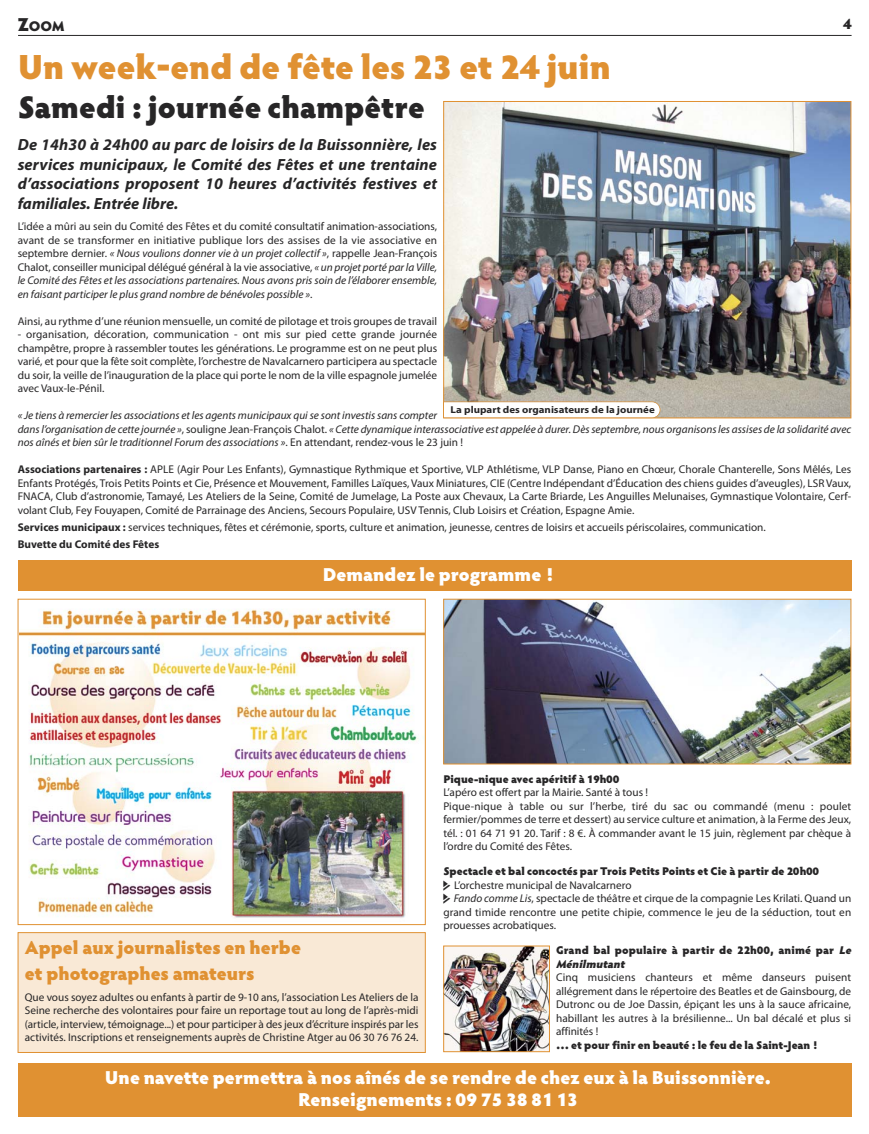
<style>
.page{position:relative;width:869px;height:1134px;background:#fff}
.page>*{position:absolute;margin:0;border:0;box-sizing:border-box;transform-origin:0 0}
.t1{font:900 35px "Hypatia Sans Pro";color:#e09132}
.t2{font:900 31.25px "Hypatia Sans Pro";color:#272627}
.t3{font:900 18.75px/22.5px "Hypatia Sans Pro";color:#fff;text-align:center}
.t4{font:900 18.75px/26px "Hypatia Sans Pro";color:#e09132}
.t5{font:italic 700 16.25px/19.5px "Myriad Pro";letter-spacing:.01em;color:#272627;text-align:justify}
.t6{font:900 15px "Hypatia Sans Pro";color:#272627}
.t7{font:900 14px "Hypatia Sans Pro";color:#272627}
.t8{font:11.25px/13.5px "Myriad Pro";color:#272627;text-align:justify}
.t9{font:italic 11.25px/13.5px "Myriad Pro";color:#272627}
.t10{font:900 11.25px/13.6px "Hypatia Sans Pro";color:#272627}
.t11{font:700 10px "Myriad Pro";color:#272627;scale:1.09 1}
.s1{font-size:18.75px}
.s2{font-style:italic}
.s3{font-style:normal}
.s4{font-weight:700}
.s5{font-family:"Pointers"}
</style>
<div class="page">
<hr style="left:18px;top:35px;width:833px;height:1px;background:#272627">
<img style="left:445px;top:103px;width:403px;height:313px">
<img style="left:445px;top:601px;width:403px;height:161px">
<div style="left:443px;top:599px;width:407px;height:165px;border:1px solid #e09132"></div>
<img style="left:20px;top:609px;width:403px;height:309px">
<div style="left:18px;top:1063px;width:832px;height:53px;background:#e09132"></div>
<div style="left:18px;top:560px;width:832px;height:30px;background:#e09132"></div>
<div style="left:18px;top:933px;width:407px;height:119px;background:#f9e9d6"></div>
<div style="left:18px;top:932px;width:407px;height:121px;border:1px solid #e09132"></div>
<img style="left:445px;top:948px;width:102px;height:102px">
<div style="left:443px;top:946px;width:106px;height:106px;border:1px solid #e09132"></div>
<svg style="left:444px;top:401px;width:216px;height:17px"></svg>
<p class="t7" style="left:18px;top:21px;width:48px"><span class="s1">Z</span>OOM</p>
<h3 class="t6" style="left:842px;top:18px;width:10px">4</h3>
<h1 class="t1" style="left:18px;top:53px;width:594px">Un week-end de fête les 23 et 24 juin</h1>
<h2 class="t2" style="left:18px;top:95px;width:408px">Samedi : journée champêtre</h2>
<h3 class="t5" style="left:18px;top:135px;width:420px">De 14h30 à 24h00 au parc de loisirs de la Buissonnière, les services municipaux, le Comité des Fêtes et une trentaine d’associations proposent 10 heures d’activités festives et familiales. Entrée libre.</h3>
<p class="t8" style="left:18px;top:221px;width:420px">L’idée a mûri au sein du Comité des Fêtes et du comité consultatif animation-associations, avant de se transformer en initiative publique lors des assises de la vie associative en septembre dernier. <span class="s2">« Nous voulions donner vie à un projet collectif »</span>, rappelle Jean-François Chalot, conseiller municipal délégué général à la vie associative, <span class="s2">« un projet porté par la Ville, le Comité des Fêtes et les associations partenaires. Nous avons pris soin de l’élaborer ensemble, en faisant participer le plus grand nombre de bénévoles possible »</span>.</p>
<p class="t8" style="left:18px;top:315px;width:420px">Ainsi, au rythme d’une réunion mensuelle, un comité de pilotage et trois groupes de travail</p>
<p class="t8" style="left:18px;top:329px;width:421px">- organisation, décoration, communication - ont mis sur pied cette grande journée champêtre, propre à rassembler toutes les générations. Le programme est on ne peut plus varié, et pour que la fête soit complète, l’orchestre de Navalcarnero participera au spectacle du soir, la veille de l’inauguration de la place qui porte le nom de la ville espagnole jumelée avec Vaux-le-Pénil.</p>
<p class="t9" style="left:18px;top:410px;width:834px">« Je tiens à remercier les associations et les agents municipaux qui se sont investis sans compter<br>dans l’organisation de cette journée »<span class="s3">, souligne Jean-François Chalot.</span> « Cette dynamique interassociative est appelée à durer. Dès septembre, nous organisons les assises de la solidarité avec nos aînés et bien sûr le traditionnel Forum des associations »<span class="s3">. En attendant, rendez-vous le 23 juin !</span></p>
<p class="t8" style="left:18px;top:464px;width:834px"><span class="s4">Associations partenaires :</span> APLE (Agir Pour Les Enfants), Gymnastique Rythmique et Sportive, VLP Athlétisme, VLP Danse, Piano en Chœur, Chorale Chanterelle, Sons Mêlés, Les Enfants Protégés, Trois Petits Points et Cie, Présence et Mouvement, Familles Laïques, Vaux Miniatures, CIE (Centre Indépendant d’Éducation des chiens guides d’aveugles), LSR Vaux, FNACA, Club d’astronomie, Tamayé, Les Ateliers de la Seine, Comité de Jumelage, La Poste aux Chevaux, La Carte Briarde, Les Anguilles Melunaises, Gymnastique Volontaire, Cerf&shy;volant Club, Fey Fouyapen, Comité de Parrainage des Anciens, Secours Populaire, USV Tennis, Club Loisirs et Création, Espagne Amie.</p>
<p class="t8" style="left:18px;top:520px;width:749px;line-height:17px"><span class="s4">Services municipaux :</span> services techniques, fêtes et cérémonie, sports, culture et animation, jeunesse, centres de loisirs et accueils périscolaires, communication.<br><span class="s4">Buvette du Comité des Fêtes</span></p>
<p class="t11" style="left:450px;top:406px;width:189px">La plupart des organisateurs de la journée</p>
<h3 class="t3" style="left:322px;top:565px;width:232px">Demandez le programme !</h3>
<h3 class="t4" style="left:25px;top:936px;width:277px">Appel aux journalistes en herbe et photographes amateurs</h3>
<p class="t8" style="left:25px;top:991px;width:395px">Que vous soyez adultes ou enfants à partir de 9-10 ans, l’association Les Ateliers de la Seine recherche des volontaires pour faire un reportage tout au long de l’après-midi (article, interview, témoignage...) et pour participer à des jeux d’écriture inspirés par les activités. Inscriptions et renseignements auprès de Christine Atger au 06 30 76 76 24.</p>
<p class="t10" style="left:443px;top:773px;width:177px">Pique-nique avec apéritif à 19h00</p>
<p class="t8" style="left:443px;top:787px;width:409px;text-align:left">L’apéro est offert par la Mairie. Santé à tous !<br>Pique-nique à table ou sur l’herbe, tiré du sac ou commandé (menu : poulet fermier/pommes de terre et dessert) au service culture et animation, à la Ferme des Jeux, tél. : 01 64 71 91 20. Tarif : 8 €. À commander avant le 15 juin, règlement par chèque à l’ordre du Comité des Fêtes.</p>
<p class="t10" style="left:443px;top:866px;width:377px">Spectacle et bal concoctés par Trois Petits Points et Cie à partir de 20h00</p>
<p class="t8" style="left:443px;top:879px;width:409px;text-align:left"><span class="s5">j</span> L’orchestre municipal de Navalcarnero<br><span class="s5">j</span> <span class="s2">Fando comme Lis</span>, spectacle de théâtre et cirque de la compagnie Les Krilati. Quand un grand timide rencontre une petite chipie, commence le jeu de la séduction, tout en prouesses acrobatiques.</p>
<p class="t10" style="left:555px;top:944px;width:299px">Grand bal populaire à partir de 22h00, animé par <span class="s2">Le<br>Ménilmutant</span></p>
<p class="t8" style="left:555px;top:972px;width:296px">Cinq musiciens chanteurs et même danseurs puisent allégrement dans le répertoire des Beatles et de Gainsbourg, de Dutronc ou de Joe Dassin, épiçant les uns à la sauce africaine, habillant les autres à la brésilienne... Un bal décalé et plus si affinités !</p>
<p class="t10" style="left:555px;top:1039px;width:263px">… et pour finir en beauté : le feu de la Saint-Jean !</p>
<h3 class="t3" style="left:105px;top:1068px;width:667px">Une navette permettra à nos aînés de se rendre de chez eux à la Buissonnière.<br>Renseignements : 09 75 38 81 13</h3>
</div>
